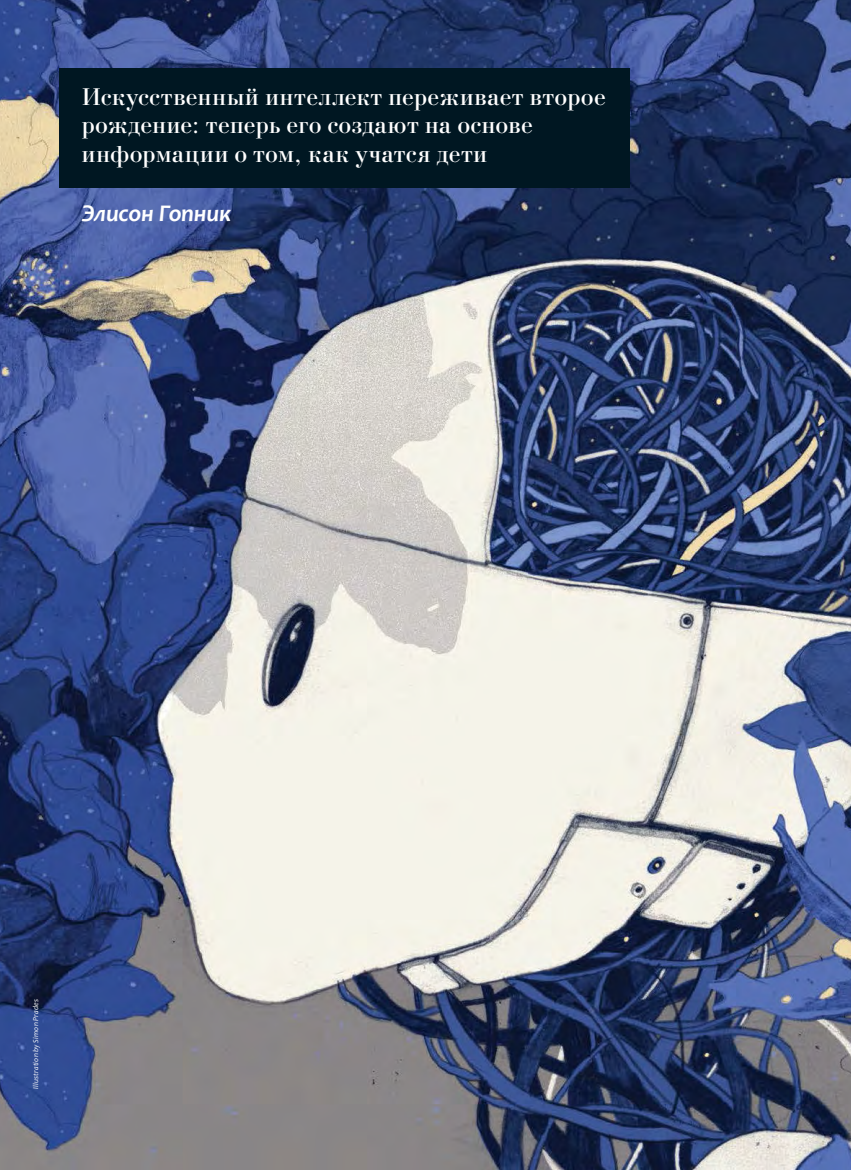
<style>
.page{position:relative;width:851px;height:1170px;background:#fff}
.page>*{position:absolute;margin:0;border:0;box-sizing:border-box;transform-origin:0 0}
.t1{font:25.5px/28.5px "Bodoni C";letter-spacing:.03em;color:#fff}
.t2{font:italic 700 24px "Candara";letter-spacing:-.01em;color:#fff}
.t3{font:italic 7.5px "Candara";letter-spacing:.025em;color:#fff}
</style>
<div class="page">
<img style="left:0;top:0;width:850px;height:1169px">
<div style="left:60px;top:68px;width:569px;height:119px;background:#001722"></div>
<p class="t1" style="left:82px;top:82px;width:525px">Искусственный интеллект переживает второе рождение: теперь его создают на основе информации о том, как учатся дети</p>
<p class="t2" style="left:82px;top:199px;width:150px">Элисон Гопник</p>
<p class="t3" style="left:31px;top:1089px;width:91px;rotate:-90deg">Illustration by Simon Prades</p>
</div>
